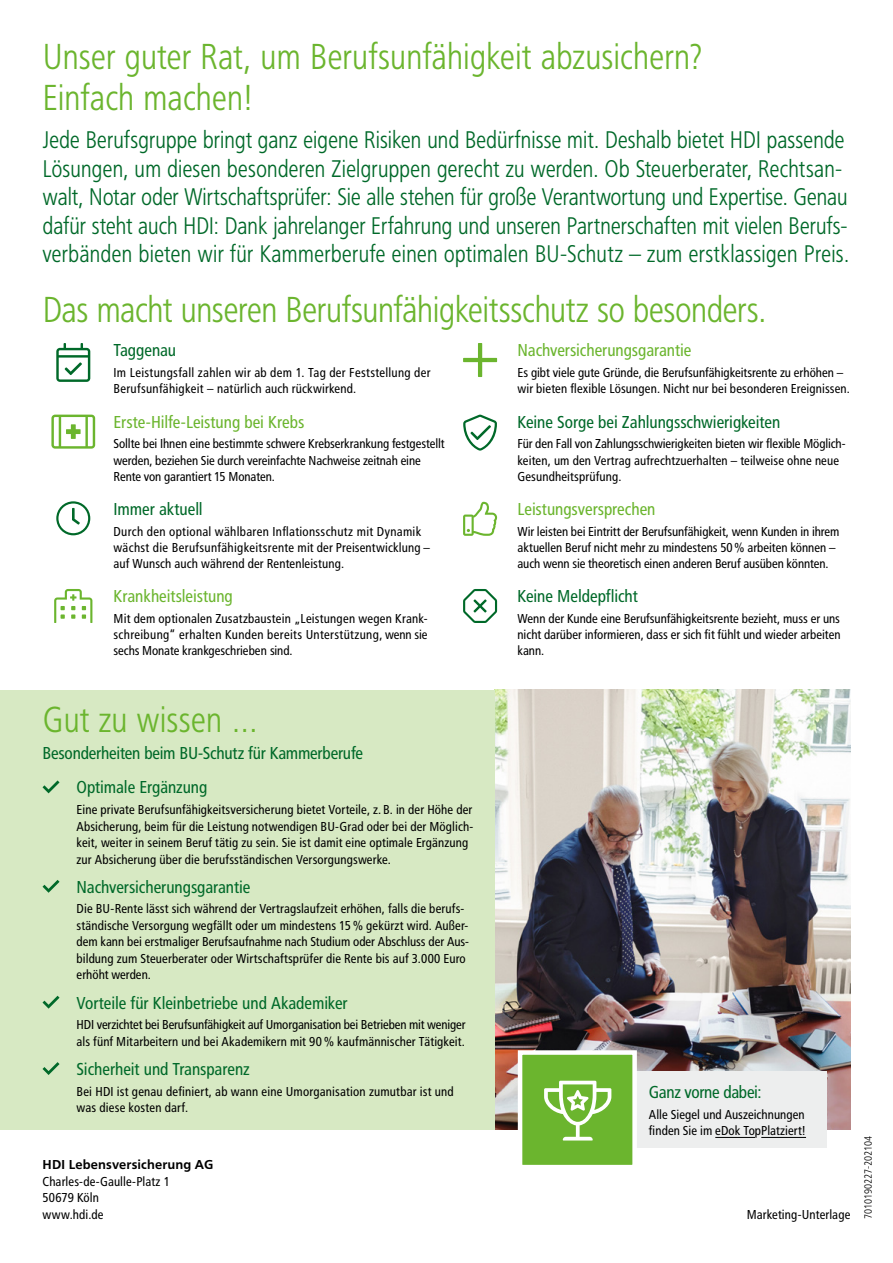
<style>
.page{position:relative;width:893px;height:1263px;background:#fff}
.page>*{position:absolute;margin:0;border:0;box-sizing:border-box;transform-origin:0 0}
.t1{font:36px/40.5px "HDI Gerling Sans Cond Light";letter-spacing:-.015em;color:#6bb52e}
.t2{font:24px/28.5px "HDI Gerling Sans Cond Light";letter-spacing:-.015em;color:#006929}
.t3{font:18px/34.2px "HDI Gerling Sans Cond Regular";letter-spacing:-.005em;color:#006929}
.t4{font:18px "HDI Gerling Sans Cond Regular";letter-spacing:-.005em;color:#6bb52e}
.t5{font:13.5px/16.2px "HDI Gerling Sans Cond Regular";letter-spacing:.005em;color:#000}
.t6{font:13.5px "HDI Gerling Sans Bold";letter-spacing:.01em;color:#000}
.t7{font:10.5px "HDI Gerling Sans Cond Light";letter-spacing:-.005em;color:#000}
</style>
<div class="page">
<img style="left:495px;top:690px;width:355px;height:439px">
<svg style="left:463px;top:343px;width:34px;height:34px"></svg>
<svg style="left:56px;top:343px;width:34px;height:39px"></svg>
<svg style="left:463px;top:414px;width:34px;height:37px"></svg>
<svg style="left:51px;top:415px;width:44px;height:34px"></svg>
<svg style="left:54px;top:589px;width:38px;height:34px"></svg>
<svg style="left:463px;top:589px;width:34px;height:34px"></svg>
<svg style="left:463px;top:502px;width:34px;height:34px"></svg>
<svg style="left:56px;top:501px;width:34px;height:34px"></svg>
<div style="left:0;top:690px;width:495px;height:439px;background:#d7e9c3"></div>
<svg style="left:43px;top:780px;width:17px;height:13px"></svg>
<svg style="left:43px;top:880px;width:17px;height:13px"></svg>
<svg style="left:43px;top:996px;width:17px;height:13px"></svg>
<svg style="left:43px;top:1062px;width:17px;height:13px"></svg>
<div style="left:636px;top:1072px;width:191px;height:76px;background:#edeeee"></div>
<hr style="left:715px;top:1137px;width:40px;height:1px;background:#000">
<hr style="left:761px;top:1137px;width:45px;height:1px;background:#000">
<svg style="left:516px;top:1048px;width:123px;height:117px"></svg>
<h1 class="t1" style="left:43px;top:37px;width:663px">Unser guter Rat, um Berufsunfähigkeit abzusichern?<br>Einfach machen!</h1>
<p class="t2" style="left:43px;top:126px;width:808px">Jede Berufsgruppe bringt ganz eigene Risiken und Bedürfnisse mit. Deshalb bietet HDI passende Lösungen, um diesen besonderen Zielgruppen gerecht zu werden. Ob Steuerberater, Rechtsan&shy;walt, Notar oder Wirtschaftsprüfer: Sie alle stehen für große Verantwortung und Expertise. Genau dafür steht auch HDI: Dank jahrelanger Erfahrung und unseren Partnerschaften mit vielen Berufs&shy;verbänden bieten wir für Kammerberufe einen optimalen BU-Schutz – zum erstklassigen Preis.</p>
<h1 class="t1" style="left:43px;top:290px;width:726px">Das macht unseren Berufsunfähigkeitsschutz so besonders.</h1>
<h3 class="t4" style="left:517px;top:341px;width:175px">Nachversicherungsgarantie</h3>
<p class="t5" style="left:517px;top:364px;width:334px">Es gibt viele gute Gründe, die Berufsunfähigkeitsrente zu erhöhen – wir bieten flexible Lösungen. Nicht nur bei besonderen Ereignissen.</p>
<h3 class="t3" style="left:114px;top:334px;width:64px">Taggenau</h3>
<p class="t5" style="left:114px;top:364px;width:319px">Im Leistungsfall zahlen wir ab dem 1. Tag der Feststellung der<br>Berufsunfähigkeit – natürlich auch rückwirkend.</p>
<h3 class="t4" style="left:114px;top:412px;width:192px">Erste-Hilfe-Leistung bei Krebs</h3>
<p class="t5" style="left:114px;top:436px;width:333px">Sollte bei Ihnen eine bestimmte schwere Krebserkrankung festgestellt werden, beziehen Sie durch vereinfachte Nachweise zeitnah eine<br>Rente von garantiert 15 Monaten.</p>
<h3 class="t3" style="left:114px;top:492px;width:91px">Immer aktuell</h3>
<p class="t5" style="left:114px;top:523px;width:318px">Durch den optional wählbaren Inflationsschutz mit Dynamik wächst die Berufsunfähigkeitsrente mit der Preisentwicklung – auf Wunsch auch während der Rentenleistung.</p>
<h3 class="t4" style="left:114px;top:587px;width:121px">Krankheitsleistung</h3>
<p class="t5" style="left:114px;top:610px;width:316px;text-align:justify">Mit dem optionalen Zusatzbaustein „Leistungen wegen Krank&shy;schreibung“ erhalten Kunden bereits Unterstützung, wenn sie sechs Monate krankgeschrieben sind.</p>
<h3 class="t3" style="left:517px;top:405px;width:264px">Keine Sorge bei Zahlungsschwierigkeiten</h3>
<p class="t5" style="left:517px;top:436px;width:330px">Für den Fall von Zahlungsschwierigkeiten bieten wir flexible Möglich&shy;keiten, um den Vertrag aufrechtzuerhalten – teilweise ohne neue<br>Gesundheitsprüfung.</p>
<h3 class="t4" style="left:517px;top:499px;width:140px">Leistungsversprechen</h3>
<p class="t5" style="left:517px;top:523px;width:323px">Wir leisten bei Eintritt der Berufsunfähigkeit, wenn Kunden in ihrem aktuellen Beruf nicht mehr zu mindestens 50% arbeiten können – auch wenn sie theoretisch einen anderen Beruf ausüben könnten.</p>
<h3 class="t3" style="left:517px;top:580px;width:122px">Keine Meldepflicht</h3>
<p class="t5" style="left:517px;top:610px;width:325px;text-align:justify">Wenn der Kunde eine Berufsunfähigkeitsrente bezieht, muss er uns nicht darüber informieren, dass er sich fit fühlt und wieder arbeiten kann.</p>
<h1 class="t1" style="left:43px;top:700px;width:222px">Gut zu wissen…</h1>
<h3 class="t3" style="left:77px;top:736px;width:288px;text-indent:-34px">Besonderheiten beim BU-Schutz für Kammerberufe<br>Optimale Ergänzung</h3>
<p class="t5" style="left:77px;top:801px;width:398px">Eine private Berufsunfähigkeitsversicherung bietet Vorteile, z. B. in der Höhe der Absicherung, beim für die Leistung notwendigen BU-Grad oder bei der Möglich&shy;keit, weiter in seinem Beruf tätig zu sein. Sie ist damit eine optimale Ergänzung zur Absicherung über die berufsständischen Versorgungswerke.</p>
<h3 class="t3" style="left:77px;top:870px;width:175px">Nachversicherungsgarantie</h3>
<p class="t5" style="left:77px;top:901px;width:394px">Die BU-Rente lässt sich während der Vertragslaufzeit erhöhen, falls die berufs&shy;ständische Versorgung wegfällt oder um mindestens 15% gekürzt wird. Außer&shy;dem kann bei erstmaliger Berufsaufnahme nach Studium oder Abschluss der Aus&shy;bildung zum Steuerberater oder Wirtschaftsprüfer die Rente bis auf 3.000 Euro erhöht werden.</p>
<h3 class="t3" style="left:77px;top:986px;width:273px">Vorteile für Kleinbetriebe und Akademiker</h3>
<p class="t5" style="left:77px;top:1017px;width:391px">HDI verzichtet bei Berufsunfähigkeit auf Umorganisation bei Betrieben mit weniger als fünf Mitarbeitern und bei Akademikern mit 90% kaufmännischer Tätigkeit.</p>
<h3 class="t3" style="left:77px;top:1052px;width:175px">Sicherheit und Transparenz</h3>
<p class="t5" style="left:77px;top:1083px;width:379px">Bei HDI ist genau definiert, ab wann eine Umorganisation zumutbar ist und was diese kosten darf.</p>
<h3 class="t3" style="left:649px;top:1075px;width:114px">Ganz vorne dabei:</h3>
<p class="t5" style="left:649px;top:1106px;width:159px">Alle Siegel und Auszeichnungen finden Sie im eDok TopPlatziert!</p>
<p class="t6" style="left:43px;top:1157px;width:172px">HDI Lebensversicherung AG</p>
<p class="t5" style="left:43px;top:1173px;width:129px">Charles-de-Gaulle-Platz 1<br>50679 Köln<br>www.hdi.de</p>
<p class="t5" style="left:747px;top:1206px;width:105px">Marketing-Unterlage</p>
<p class="t7" style="left:862px;top:1219px;width:84px;rotate:-90deg">7010190227-202104</p>
</div>
